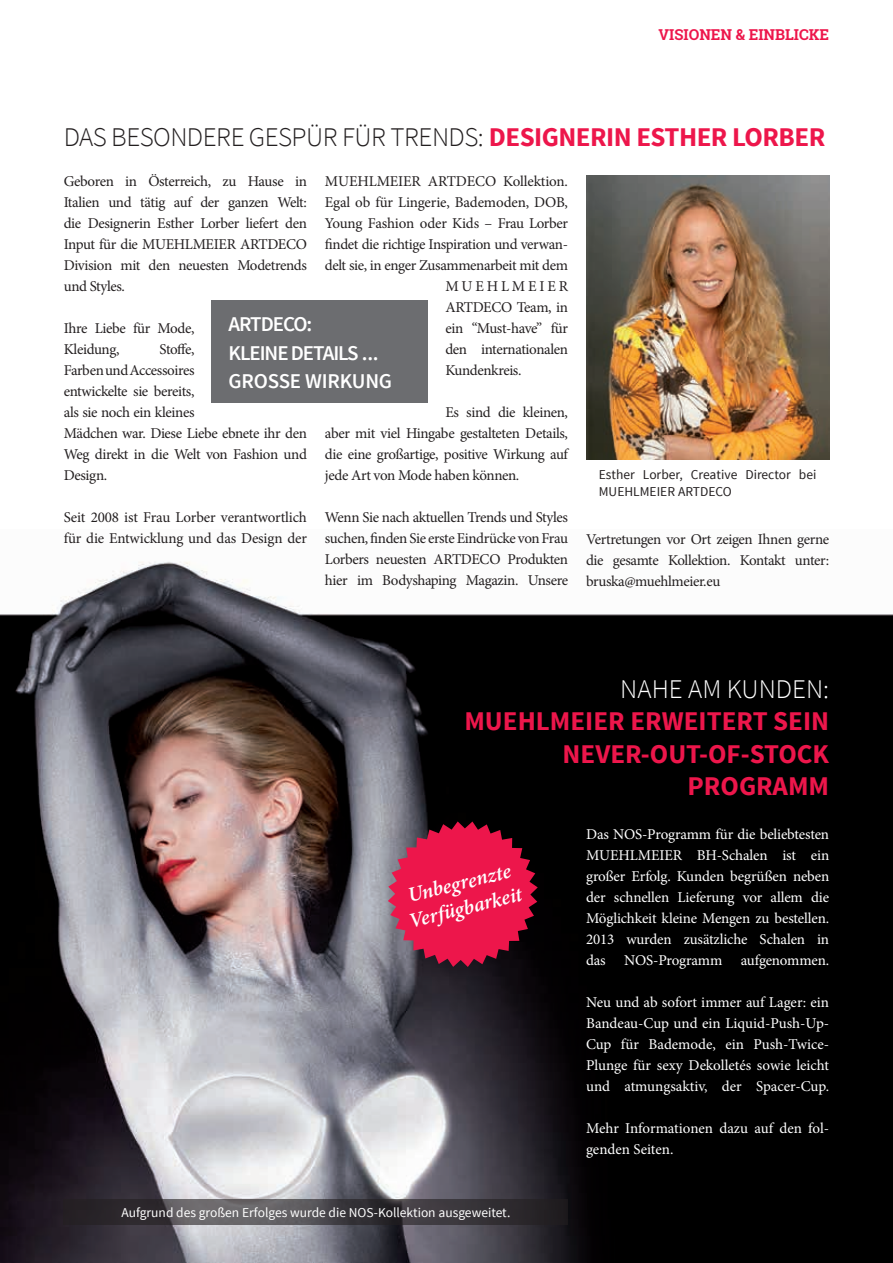
<style>
.page{position:relative;width:893px;height:1263px;background:#fff}
.page>*{position:absolute;margin:0;border:0;box-sizing:border-box;transform-origin:0 0}
.t1{font:300 27px "Source Sans Pro";letter-spacing:-.02em;color:#231f20}
.t2{font:700 27px/32.4px "Source Sans Pro";color:#ed164b;text-align:right}
.t3{font:300 27px "Source Sans Pro";color:#fff}
.t4{font:600 21px/28.5px "Source Sans Pro";letter-spacing:-.05em;color:#fff}
.t5{font:italic 600 21px/25.2px "Minion Pro";color:#fff}
.t6{font:15px/21px "Minion Pro";letter-spacing:-.025em;color:#231f20;text-align:justify}
.t7{font:15px/21px "Minion Pro";letter-spacing:-.005em;color:#fff;text-align:justify}
.t8{font:700 15px "Roboto Slab";color:#ed164b}
.t9{font:15px "Minion Pro";letter-spacing:.185em;color:#231f20}
.t10{font:13.5px "Source Sans Pro";color:#fff}
.t11{font:13.5px/16.5px "Source Sans Pro";color:#231f20}
.s1{font-weight:700;color:#ed164b}
</style>
<div class="page">
<img style="left:586px;top:175px;width:243px;height:285px">
<img style="left:0;top:561px;width:893px;height:702px">
<svg style="left:388px;top:821px;width:150px;height:146px;background:#b81f47"></svg>
<div style="left:212px;top:301px;width:216px;height:102px;background:#6c6d70"></div>
<svg style="left:64px;top:1199px;width:504px;height:26px;background:#403d41"></svg>
<p class="t8" style="left:658px;top:24px;width:172px">VISIONEN &amp; EINBLICKE</p>
<h1 class="t1" style="left:64px;top:120px;width:763px">DAS BESONDERE GESPÜR FÜR TRENDS: <span class="s1">DESIGNERIN ESTHER LORBER</span></h1>
<p class="t6" style="left:325px;top:171px;width:245px">MUEHLMEIER ARTDECO Kollektion.</p>
<p class="t6" style="left:325px;top:192px;width:245px">Egal ob für Lingerie, Bademoden, DOB,</p>
<p class="t6" style="left:325px;top:213px;width:245px">Young Fashion oder Kids – Frau Lorber</p>
<p class="t6" style="left:325px;top:234px;width:245px">findet die richtige Inspiration und verwan-</p>
<p class="t6" style="left:325px;top:255px;width:245px">delt sie, in enger Zusammenarbeit mit dem</p>
<p class="t9" style="left:445px;top:276px;width:124px">MUEHLMEIER</p>
<p class="t6" style="left:445px;top:297px;width:124px">ARTDECO Team, in</p>
<p class="t6" style="left:445px;top:318px;width:124px">ein “Must-have” für</p>
<p class="t6" style="left:445px;top:339px;width:124px">den internationalen</p>
<p class="t6" style="left:445px;top:360px;width:78px">Kundenkreis.</p>
<p class="t6" style="left:325px;top:402px;width:245px;text-indent:120px">Es sind die kleinen, aber mit viel Hingabe gestalteten Details, die eine großartige, positive Wirkung auf jede Art von Mode haben können.</p>
<p class="t6" style="left:325px;top:507px;width:245px">Wenn Sie nach aktuellen Trends und Styles suchen, finden Sie erste Eindrücke von Frau Lorbers neuesten ARTDECO Produkten hier im Bodyshaping Magazin. Unsere</p>
<p class="t6" style="left:64px;top:171px;width:245px">Geboren in Österreich, zu Hause in Italien und tätig auf der ganzen Welt: die Designerin Esther Lorber liefert den Input für die MUEHLMEIER ARTDECO Division mit den neuesten Modetrends und Styles.</p>
<p class="t6" style="left:64px;top:318px;width:132px">Ihre Liebe für Mode,<br>Kleidung,</p>
<h2 class="t4" style="left:229px;top:310px;width:165px">ARTDECO:<br>KLEINE DETAILS ...<br>GROSSE WIRKUNG</h2>
<p class="t6" style="left:64px;top:339px;width:245px;text-align:left;text-indent:96px">Stoffe,<br>Farben und Accessoires<br>entwickelte sie bereits,<br>als sie noch ein kleines<br>Mädchen war. Diese Liebe ebnete ihr den<br>Weg direkt in die Welt von Fashion und<br>Design.</p>
<p class="t6" style="left:64px;top:507px;width:245px">Seit 2008 ist Frau Lorber verantwortlich für die Entwicklung und das Design der</p>
<p class="t11" style="left:599px;top:467px;width:219px">Esther Lorber, Creative Director bei<br>MUEHLMEIER ARTDECO</p>
<p class="t6" style="left:586px;top:528px;width:245px">Vertretungen vor Ort zeigen Ihnen gerne die gesamte Kollektion. Kontakt unter: bruska@muehlmeier.eu</p>
<h1 class="t3" style="left:620px;top:673px;width:210px">NAHE AM KUNDEN:</h1>
<h1 class="t2" style="left:464px;top:706px;width:366px">MUEHLMEIER ERWEITERT SEIN<br>NEVER-OUT-OF-STOCK<br>PROGRAMM</h1>
<p class="t7" style="left:586px;top:824px;width:245px">Das NOS-Programm für die beliebtesten MUEHLMEIER BH-Schalen ist ein großer Erfolg. Kunden begrüßen neben der schnellen Lieferung vor allem die Möglichkeit kleine Mengen zu bestellen.<br>2013 wurden zusätzliche Schalen in das NOS-Programm aufgenommen.</p>
<p class="t7" style="left:586px;top:992px;width:245px">Neu und ab sofort immer auf Lager: ein Bandeau-Cup und ein Liquid-Push-Up-Cup für Bademode, ein Push-Twice-Plunge für sexy Dekolletés sowie leicht und atmungsaktiv, der Spacer-Cup.</p>
<p class="t7" style="left:586px;top:1118px;width:245px">Mehr Informationen dazu auf den fol&shy;genden Seiten.</p>
<h2 class="t5" style="left:400px;top:885px;width:118px;rotate:-14deg">Unbegrenzte<br>Verfügbarkeit</h2>
<p class="t10" style="left:121px;top:1204px;width:390px">Aufgrund des großen Erfolges wurde die NOS-Kollektion ausgeweitet.</p>
</div>
